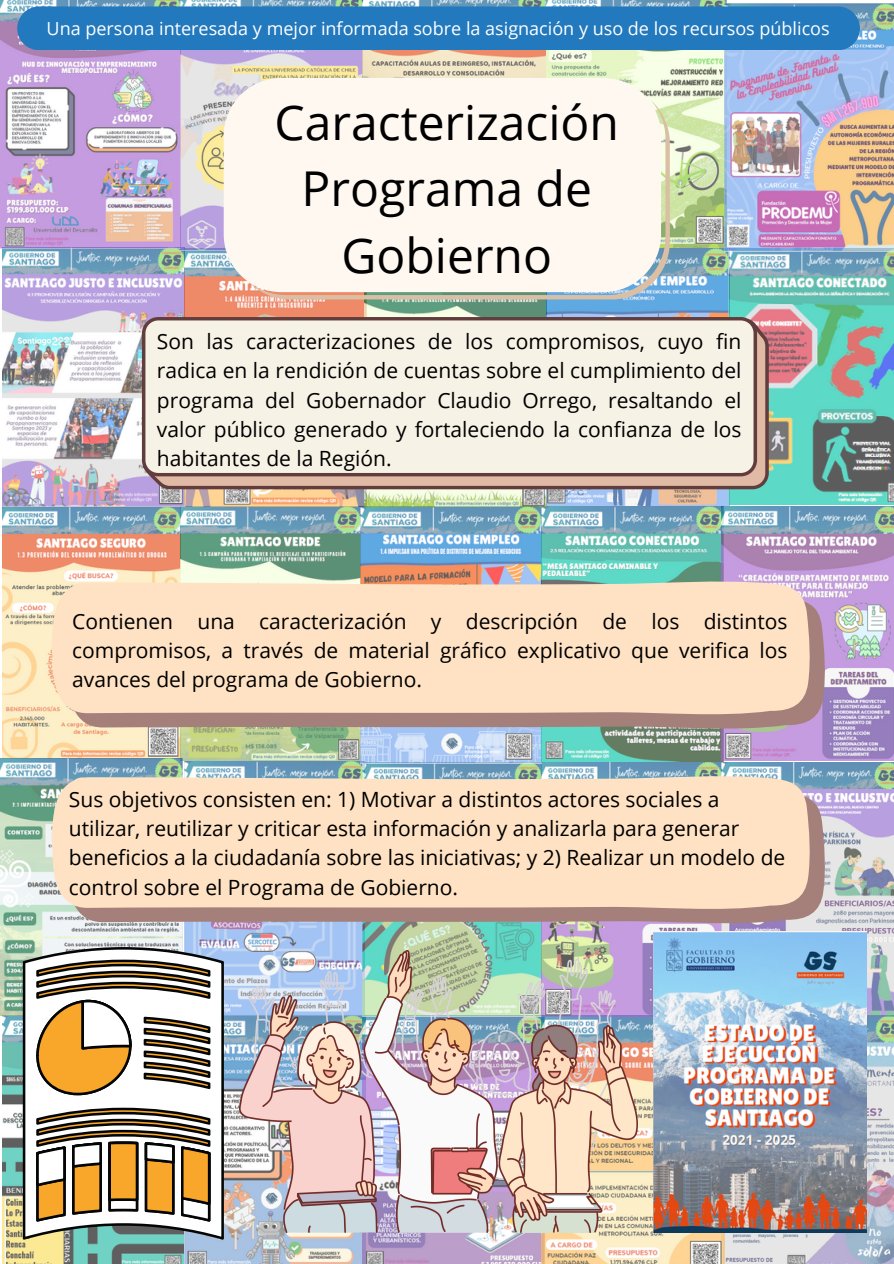
<style>
.page{position:relative;width:894px;height:1264px;background:#fff}
.page>*{position:absolute;margin:0;border:0;box-sizing:border-box;transform-origin:0 0}
.t1{font:48px/66.3px "Open Sans";color:#000;text-align:center}
.t2{font:21px/29.2px "Open Sans";color:#000;text-align:justify}
.t3{font:18px "Open Sans";color:#fff}
</style>
<div class="page">
<img style="left:2px;top:1015px;width:361px;height:248px">
<img style="left:363px;top:1232px;width:179px;height:31px">
<img style="left:724px;top:1016px;width:169px;height:247px">
<img style="left:542px;top:1016px;width:182px;height:247px">
<img style="left:184px;top:762px;width:709px;height:254px">
<img style="left:2px;top:507px;width:178px;height:251px">
<img style="left:180px;top:507px;width:180px;height:253px">
<img style="left:360px;top:506px;width:363px;height:257px">
<img style="left:721px;top:506px;width:172px;height:254px">
<img style="left:2px;top:250px;width:364px;height:257px">
<img style="left:364px;top:249px;width:364px;height:257px">
<img style="left:728px;top:251px;width:165px;height:253px">
<img style="left:0;top:0;width:362px;height:250px">
<img style="left:363px;top:0;width:363px;height:248px">
<img style="left:0;top:758px;width:182px;height:257px">
<img style="left:724px;top:4px;width:169px;height:247px">
<svg style="left:247px;top:100px;width:422px;height:199px;background:#bfbba8"></svg>
<div style="left:224px;top:78px;width:437px;height:214px;background:#fff8f1"></div>
<svg style="left:143px;top:319px;width:625px;height:170px;background:#bb9689"></svg>
<div style="left:142px;top:317px;width:614px;height:159px;background:#f6f2e6"></div>
<svg style="left:67px;top:593px;width:759px;height:139px;background:#a89391"></svg>
<svg style="left:51px;top:579px;width:759px;height:138px;background:#f8ddc0"></svg>
<svg style="left:67px;top:788px;width:759px;height:138px;background:#ac9597"></svg>
<svg style="left:51px;top:773px;width:759px;height:139px;background:#f6dcc0"></svg>
<svg style="left:23px;top:947px;width:201px;height:292px"></svg>
<svg style="left:36px;top:957px;width:174px;height:139px"></svg>
<svg style="left:36px;top:1105px;width:174px;height:116px"></svg>
<img style="left:239px;top:950px;width:398px;height:282px">
<img style="left:653px;top:931px;width:213px;height:301px">
<div style="left:17px;top:6px;width:842px;height:44px;background:#2379be"></div>
<p class="t3" style="left:47px;top:15px;width:784px">Una persona interesada y mejor informada sobre la asignación y uso de los recursos públicos</p>
<p class="t1" style="left:274px;top:88px;width:346px">Caracterización<br>Programa de<br>Gobierno</p>
<p class="t2" style="left:157px;top:326px;width:586px">Son las caracterizaciones de los compromisos, cuyo fin radica en la rendición de cuentas sobre el cumplimiento del programa del Gobernador Claudio Orrego, resaltando el valor público generado y fortaleciendo la confianza de los habitantes de la Región.</p>
<p class="t2" style="left:72px;top:606px;width:716px">Contienen una caracterización y descripción de los distintos compromisos, a través de material gráfico explicativo que verifica los avances del programa de Gobierno.</p>
<p class="t2" style="left:69px;top:784px;width:717px;text-align:left">Sus objetivos consisten en: 1) Motivar a distintos actores sociales a utilizar, reutilizar y criticar esta información y analizarla para generar beneficios a la ciudadanía sobre las iniciativas; y 2) Realizar un modelo de control sobre el Programa de Gobierno.</p>
</div>
